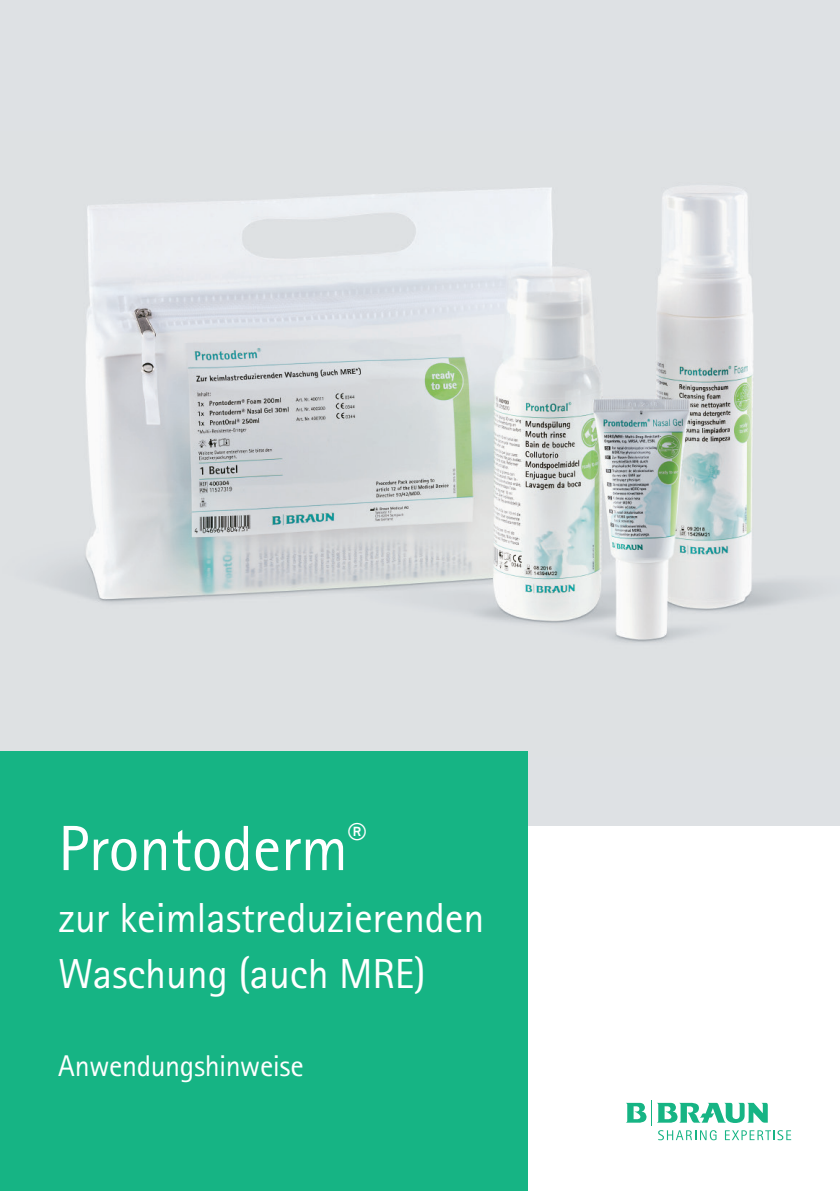
<style>
.page{position:relative;width:840px;height:1191px;background:#fff}
.page>*{position:absolute;margin:0;border:0;box-sizing:border-box;transform-origin:0 0}
.t1{font:64px "Rotis Sans Serif Pro";letter-spacing:-.005em;color:#fff}
.t2{font:42px/56px "Rotis Sans Serif Pro";letter-spacing:-.005em;color:#fff}
.t3{font:30px "Rotis Sans Serif Pro";letter-spacing:-.02em;color:#fff}
</style>
<div class="page">
<img style="left:0;top:0;width:839px;height:825px">
<div style="left:0;top:751px;width:527px;height:440px;background:#16b484"></div>
<svg style="left:626px;top:1100px;width:164px;height:40px"></svg>
<h1 class="t1" style="left:58px;top:810px;width:310px">Prontoderm<sup>®</sup></h1>
<p class="t2" style="left:58px;top:890px;width:427px">zur keimlastreduzierenden<br>Waschung (auch MRE)</p>
<p class="t3" style="left:58px;top:1047px;width:247px">Anwendungshinweise</p>
</div>
